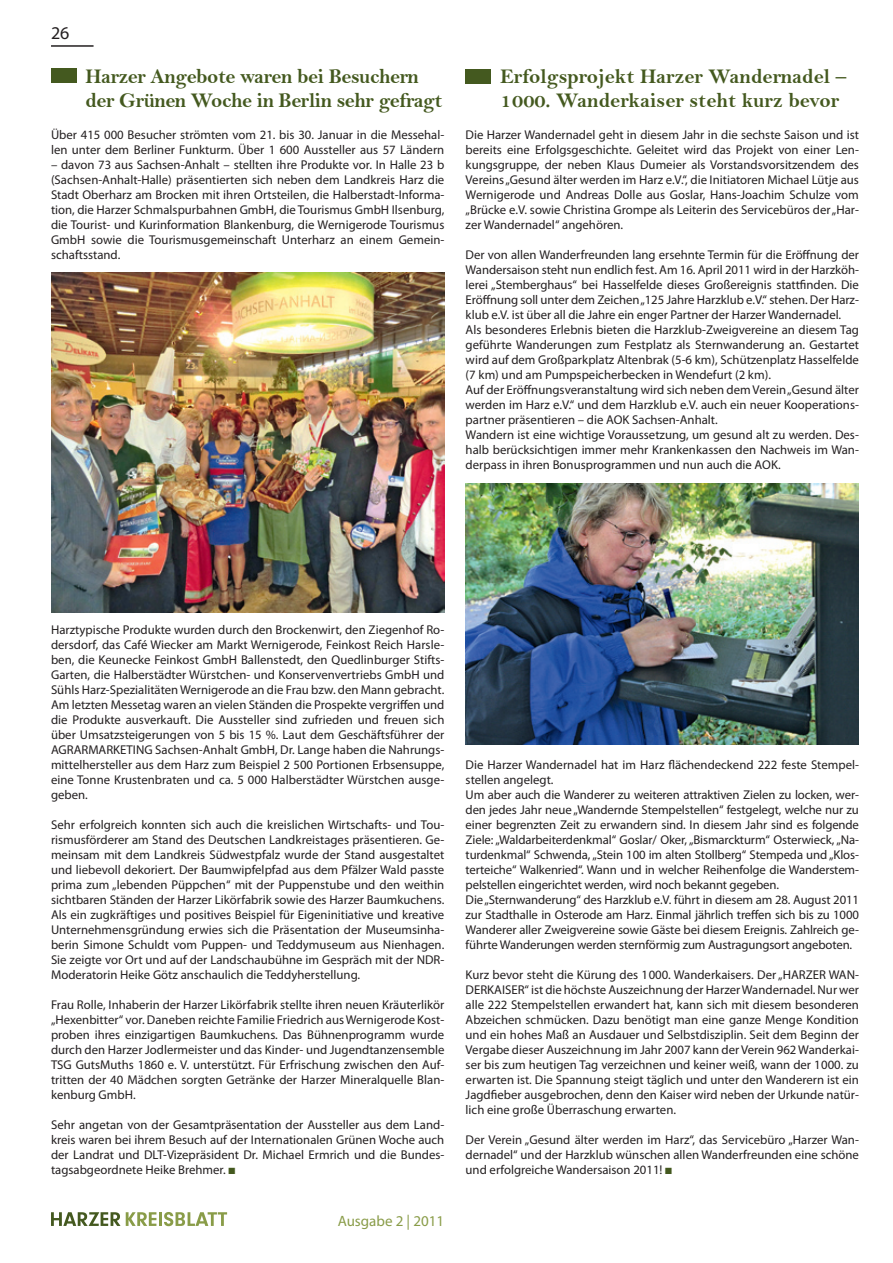
<style>
.page{position:relative;width:893px;height:1263px;background:#fff}
.page>*{position:absolute;margin:0;border:0;box-sizing:border-box;transform-origin:0 0}
.t1{font:21px/24px "Bell MT Bold";letter-spacing:-.02em;color:#44591f}
.t2{font:21px/24px "Bell MT Bold";color:#44591f}
.t3{font:18px "Myriad Pro";color:#231f20}
.t4{font:15px "Myriad Pro";color:#899c48}
.t5{font:12.75px/15px "Myriad Pro";letter-spacing:-.005em;color:#231f20;text-align:justify}
.s1{color:#44591f}
</style>
<div class="page">
<hr style="left:51px;top:45px;width:43px;height:2px;background:#231f20">
<svg style="left:51px;top:1212px;width:105px;height:14px"></svg>
<hr style="left:159px;top:1212px;width:3px;height:14px;background:#899c48">
<svg style="left:164px;top:1212px;width:63px;height:14px"></svg>
<div style="left:51px;top:68px;width:26px;height:15px;background:#44591f"></div>
<div style="left:466px;top:69px;width:25px;height:14px;background:#44591f"></div>
<img style="left:466px;top:484px;width:393px;height:261px">
<img style="left:51px;top:272px;width:393px;height:340px">
<h2 class="t3" style="left:51px;top:22px;width:20px">26</h2>
<h1 class="t1" style="left:86px;top:64px;width:359px">Harzer Angebote waren bei Besuchern der Grünen Woche in Berlin sehr gefragt</h1>
<p class="t5" style="left:51px;top:127px;width:395px">Über 415 000 Besucher strömten vom 21. bis 30. Januar in die Messehal&shy;len unter dem Berliner Funkturm. Über 1 600 Aussteller aus 57 Ländern</p>
<p class="t5" style="left:51px;top:157px;width:395px">– davon 73 aus Sachsen-Anhalt – stellten ihre Produkte vor. In Halle 23 b (Sachsen-Anhalt-Halle) präsentierten sich neben dem Landkreis Harz die Stadt Oberharz am Brocken mit ihren Ortsteilen, die Halberstadt-Informa&shy;tion, die Harzer Schmalspurbahnen GmbH, die Tourismus GmbH Ilsenburg, die Tourist- und Kurinformation Blankenburg, die Wernigerode Tourismus GmbH sowie die Tourismusgemeinschaft Unterharz an einem Gemein&shy;schaftsstand.</p>
<h1 class="t2" style="left:500px;top:65px;width:348px">Erfolgsprojekt Harzer Wandernadel –<br>1000. Wanderkaiser steht kurz bevor</h1>
<p class="t5" style="left:466px;top:127px;width:395px">Die Harzer Wandernadel geht in diesem Jahr in die sechste Saison und ist bereits eine Erfolgsgeschichte. Geleitet wird das Projekt von einer Len&shy;kungsgruppe, der neben Klaus Dumeier als Vorstandsvorsitzendem des Vereins „Gesund älter werden im Harz e.V.“, die Initiatoren Michael Lütje aus Wernigerode und Andreas Dolle aus Goslar, Hans-Joachim Schulze vom „Brücke e.V. sowie Christina Grompe als Leiterin des Servicebüros der „Har&shy;zer Wandernadel“ angehören.</p>
<p class="t5" style="left:466px;top:247px;width:395px;text-align:left">Der von allen Wanderfreunden lang ersehnte Termin für die Eröffnung der Wandersaison steht nun endlich fest. Am 16. April 2011 wird in der Harzköh&shy;lerei „Stemberghaus“ bei Hasselfelde dieses Großereignis stattfinden. Die Eröffnung soll unter dem Zeichen „125 Jahre Harzklub e.V.“ stehen. Der Harz&shy;klub e.V. ist über all die Jahre ein enger Partner der Harzer Wandernadel.<br>Als besonderes Erlebnis bieten die Harzklub-Zweigvereine an diesem Tag geführte Wanderungen zum Festplatz als Sternwanderung an. Gestartet wird auf dem Großparkplatz Altenbrak (5-6 km), Schützenplatz Hasselfelde (7 km) und am Pumpspeicherbecken in Wendefurt (2 km).<br>Auf der Eröffnungsveranstaltung wird sich neben dem Verein „Gesund älter werden im Harz e.V.“ und dem Harzklub e.V. auch ein neuer Kooperations&shy;partner präsentieren – die AOK Sachsen-Anhalt.<br>Wandern ist eine wichtige Voraussetzung, um gesund alt zu werden. Des&shy;halb berücksichtigen immer mehr Krankenkassen den Nachweis im Wan&shy;derpass in ihren Bonusprogrammen und nun auch die AOK.</p>
<p class="t5" style="left:51px;top:622px;width:395px">Harztypische Produkte wurden durch den Brockenwirt, den Ziegenhof Ro&shy;dersdorf, das Café Wiecker am Markt Wernigerode, Feinkost Reich Harsle&shy;ben, die Keunecke Feinkost GmbH Ballenstedt, den Quedlinburger Stifts-Garten, die Halberstädter Würstchen- und Konservenvertriebs GmbH und Sühls Harz-Spezialitäten Wernigerode an die Frau bzw. den Mann gebracht.<br>Am letzten Messetag waren an vielen Ständen die Prospekte vergriffen und die Produkte ausverkauft. Die Aussteller sind zufrieden und freuen sich über Umsatzsteigerungen von 5 bis 15 %. Laut dem Geschäftsführer der AGRARMARKETING Sachsen-Anhalt GmbH, Dr. Lange haben die Nahrungs&shy;mittelhersteller aus dem Harz zum Beispiel 2 500 Portionen Erbsensuppe, eine Tonne Krustenbraten und ca. 5 000 Halberstädter Würstchen ausge&shy;geben.</p>
<p class="t5" style="left:51px;top:817px;width:395px">Sehr erfolgreich konnten sich auch die kreislichen Wirtschafts- und Tou&shy;rismusförderer am Stand des Deutschen Landkreistages präsentieren. Ge&shy;meinsam mit dem Landkreis Südwestpfalz wurde der Stand ausgestaltet und liebevoll dekoriert. Der Baumwipfelpfad aus dem Pfälzer Wald passte prima zum „lebenden Püppchen“ mit der Puppenstube und den weithin sichtbaren Ständen der Harzer Likörfabrik sowie des Harzer Baumkuchens.<br>Als ein zugkräftiges und positives Beispiel für Eigeninitiative und kreative Unternehmensgründung erwies sich die Präsentation der Museumsinha&shy;berin Simone Schuldt vom Puppen- und Teddymuseum aus Nienhagen.<br>Sie zeigte vor Ort und auf der Landschaubühne im Gespräch mit der NDR-Moderatorin Heike Götz anschaulich die Teddyherstellung.</p>
<p class="t5" style="left:51px;top:997px;width:395px">Frau Rolle, Inhaberin der Harzer Likörfabrik stellte ihren neuen Kräuterlikör „Hexenbitter“ vor. Daneben reichte Familie Friedrich aus Wernigerode Kost&shy;proben ihres einzigartigen Baumkuchens. Das Bühnenprogramm wurde durch den Harzer Jodlermeister und das Kinder- und Jugendtanzensemble TSG GutsMuths 1860 e. V. unterstützt. Für Erfrischung zwischen den Auf&shy;tritten der 40 Mädchen sorgten Getränke der Harzer Mineralquelle Blan&shy;kenburg GmbH.</p>
<p class="t5" style="left:51px;top:1117px;width:395px">Sehr angetan von der Gesamtpräsentation der Aussteller aus dem Land&shy;kreis waren bei ihrem Besuch auf der Internationalen Grünen Woche auch der Landrat und DLT-Vizepräsident Dr. Michael Ermrich und die Bundes&shy;tagsabgeordnete Heike Brehmer. <span class="s1">■</span></p>
<p class="t4" style="left:338px;top:1211px;width:108px">Ausgabe 2 | 2011</p>
<p class="t5" style="left:466px;top:757px;width:395px;text-align:left">Die Harzer Wandernadel hat im Harz flächendeckend 222 feste Stempel&shy;stellen angelegt.<br>Um aber auch die Wanderer zu weiteren attraktiven Zielen zu locken, wer&shy;den jedes Jahr neue „Wandernde Stempelstellen“ festgelegt, welche nur zu einer begrenzten Zeit zu erwandern sind. In diesem Jahr sind es folgende Ziele: „Waldarbeiterdenkmal“ Goslar/ Oker, „Bismarckturm“ Osterwieck, „Na&shy;turdenkmal“ Schwenda, „Stein 100 im alten Stollberg“ Stempeda und „Klos&shy;terteiche“ Walkenried“. Wann und in welcher Reihenfolge die Wanderstem&shy;pelstellen eingerichtet werden, wird noch bekannt gegeben.<br>Die „Sternwanderung“ des Harzklub e.V. führt in diesem am 28. August 2011 zur Stadthalle in Osterode am Harz. Einmal jährlich treffen sich bis zu 1000<br>Wanderer aller Zweigvereine sowie Gäste bei diesem Ereignis. Zahlreich ge&shy;führte Wanderungen werden sternförmig zum Austragungsort angeboten.</p>
<p class="t5" style="left:466px;top:967px;width:395px">Kurz bevor steht die Kürung des 1000. Wanderkaisers. Der „HARZER WAN-DERKAISER“ ist die höchste Auszeichnung der Harzer Wandernadel. Nur wer alle 222 Stempelstellen erwandert hat, kann sich mit diesem besonderen Abzeichen schmücken. Dazu benötigt man eine ganze Menge Kondition und ein hohes Maß an Ausdauer und Selbstdisziplin. Seit dem Beginn der Vergabe dieser Auszeichnung im Jahr 2007 kann der Verein 962 Wanderkai&shy;ser bis zum heutigen Tag verzeichnen und keiner weiß, wann der 1000. zu erwarten ist. Die Spannung steigt täglich und unter den Wanderern ist ein Jagdfieber ausgebrochen, denn den Kaiser wird neben der Urkunde natür&shy;lich eine große Überraschung erwarten.</p>
<p class="t5" style="left:466px;top:1132px;width:395px">Der Verein „Gesund älter werden im Harz“, das Servicebüro „Harzer Wan&shy;dernadel“ und der Harzklub wünschen allen Wanderfreunden eine schöne und erfolgreiche Wandersaison 2011! <span class="s1">■</span></p>
</div>
